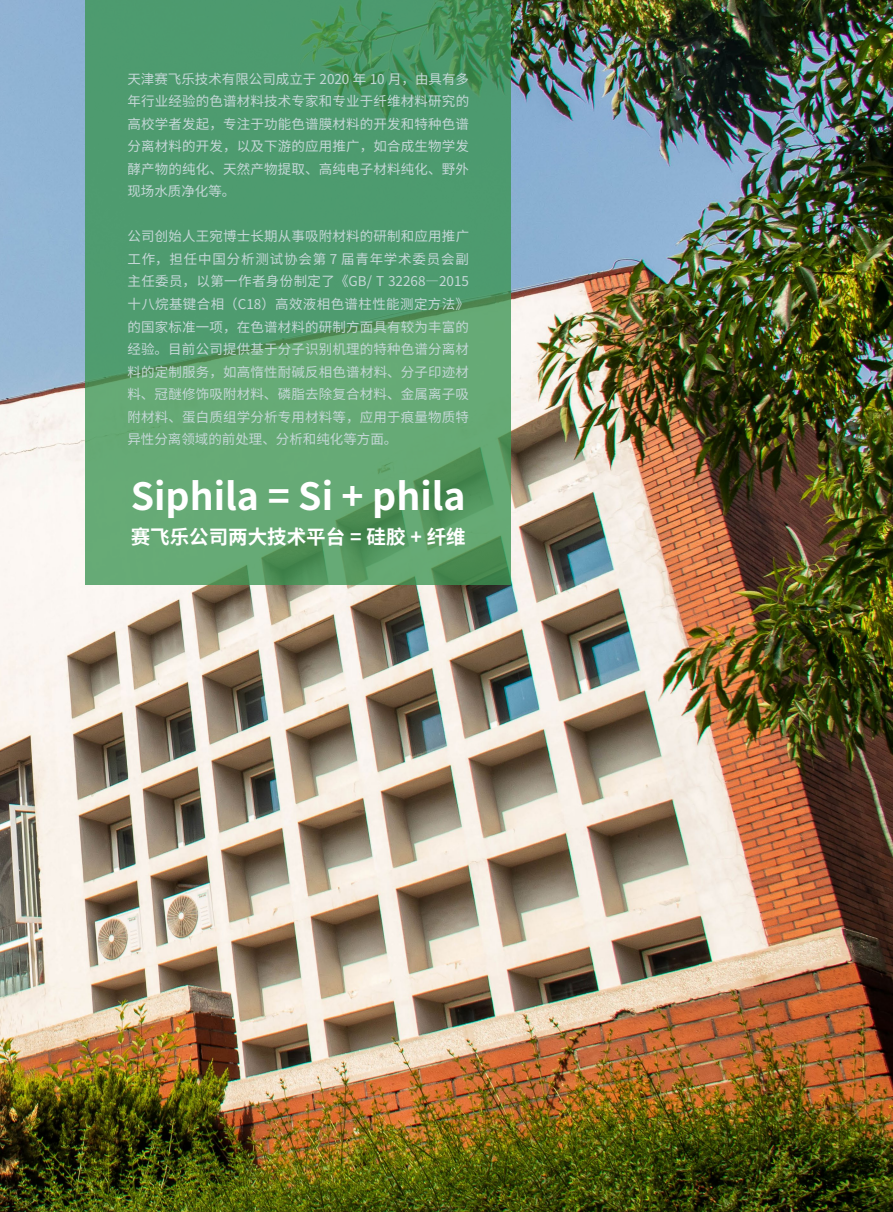
<style>
.page{position:relative;width:893px;height:1212px;background:#fff}
.page>*{position:absolute;margin:0;border:0;box-sizing:border-box;transform-origin:0 0}
.一级标题{font:700 37.5px "Source Han Sans SC";color:#fff}
.一级标题-2{font:700 19.5px "Source Han Sans SC";color:#fff}
.基础段落-白色-9pt{font:13.5px/22.5px "Source Han Sans SC";letter-spacing:.015em;color:#c5d7d7;text-align:justify}
</style>
<div class="page">
<img style="left:0;top:0;width:893px;height:1212px">
<svg style="left:85px;top:0;width:425px;height:584px;background:#559e6e"></svg>
<hr style="left:892px;top:0;width:1px;height:243px;background:#3c9553">
<p class="基础段落-白色-9pt" style="left:127px;top:68px;width:343px">天津赛飞乐技术有限公司成立于 2020 年 10 月，由具有多年行业经验的色谱材料技术专家和专业于纤维材料研究的高校学者发起，专注于功能色谱膜材料的开发和特种色谱分离材料的开发，以及下游的应用推广，如合成生物学发酵产物的纯化、天然产物提取、高纯电子材料纯化、野外现场水质净化等。</p>
<p class="基础段落-白色-9pt" style="left:127px;top:226px;width:343px">公司创始人王宛博士长期从事吸附材料的研制和应用推广工作，担任中国分析测试协会第 7 届青年学术委员会副主任委员，以第一作者身份制定了《GB/ T 32268—2015十八烷基键合相（C18）高效液相色谱柱性能测定方法》的国家标准一项，在色谱材料的研制方面具有较为丰富的经验。目前公司提供基于分子识别机理的特种色谱分离材料的定制服务，如高惰性耐碱反相色谱材料、分子印迹材料、冠醚修饰吸附材料、磷脂去除复合材料、金属离子吸附材料、蛋白质组学分析专用材料等，应用于痕量物质特异性分离领域的前处理、分析和纯化等方面。</p>
<p class="一级标题" style="left:131px;top:475px;width:336px">Siphila = Si + phila</p>
<p class="一级标题-2" style="left:131px;top:525px;width:336px">赛飞乐公司两大技术平台 = 硅胶 + 纤维</p>
</div>
